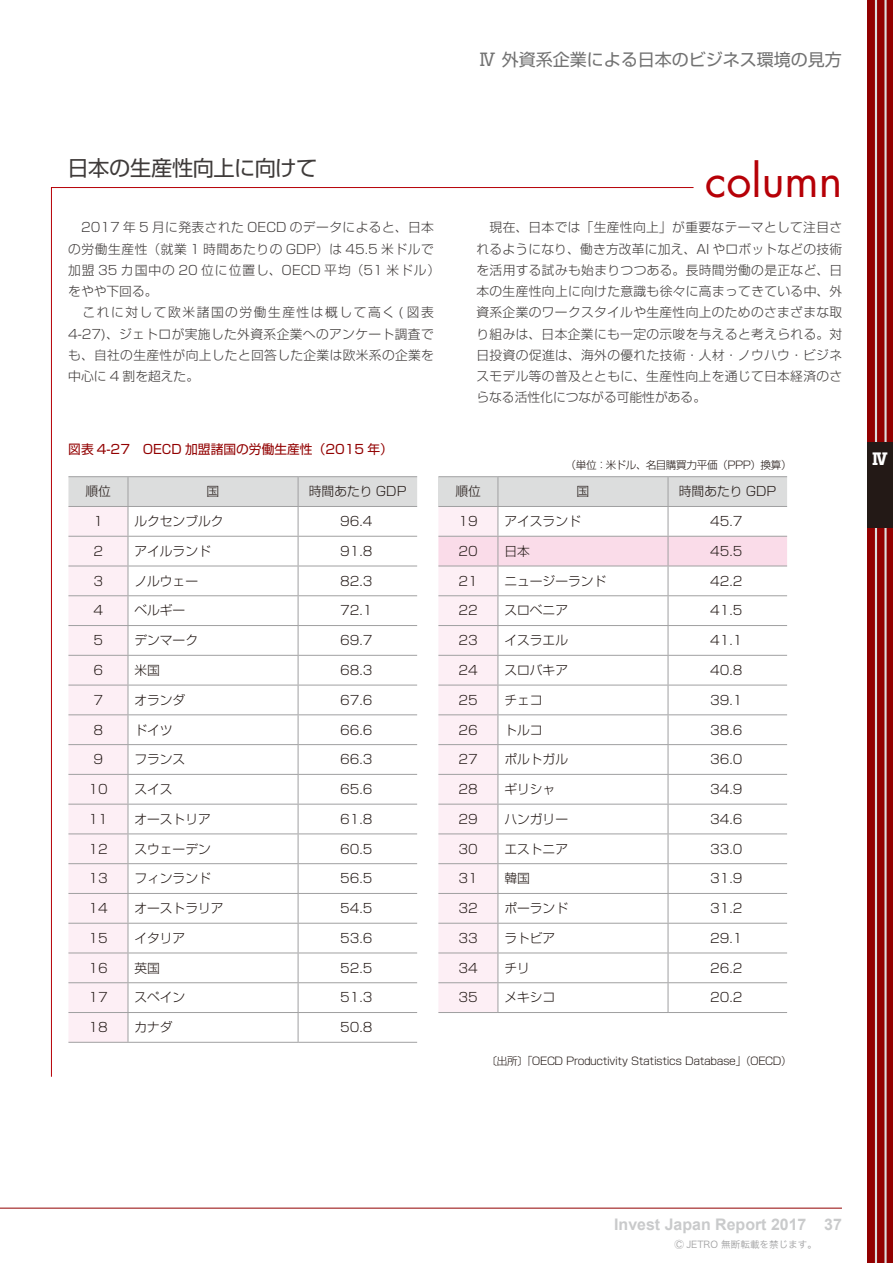
<style>
.page{position:relative;width:893px;height:1263px;background:#fff}
.page>*{position:absolute;margin:0;border:0;box-sizing:border-box;transform-origin:0 0}
.t1{font:44.7px "Futura";color:#b60007}
.t2{font:21.3px "Shin Go Pro";letter-spacing:-.025em;color:#3f3b3a}
.t3{font:16.95px "Shin Go Pro";color:#727272}
.t4{font:700 15.9px "Arial";color:#c9cacb}
.t5{font:700 15.9px "Shin Go Pro";color:#fff}
.t6{font:300 12.75px/21.3px "Shin Go Pro";letter-spacing:.025em;color:#3f3b3a}
.t7{font:300 12.75px "Shin Go Pro";color:#231916}
.t8{font:12.75px "Shin Go Pro";color:#920000}
.t9{font:300 10.65px "Shin Go Pro";letter-spacing:-.035em;color:#231916}
.t10{font:9.6px "Hiragino Sans W3";color:#a0a0a1}
</style>
<div class="page">
<hr style="left:0;top:1208px;width:842px;height:1px;background:#920000">
<div style="left:867px;top:0;width:26px;height:1263px;background:#920000"></div>
<hr style="left:875px;top:0;width:2px;height:1263px;background:#dcdddd">
<hr style="left:884px;top:0;width:3px;height:1263px;background:#dcdddd">
<div style="left:867px;top:442px;width:26px;height:85px;background:#231916"></div>
<hr style="left:68px;top:476px;width:60px;height:1px;background:#a0a0a1">
<hr style="left:128px;top:476px;width:170px;height:1px;background:#a0a0a1">
<hr style="left:298px;top:476px;width:119px;height:1px;background:#a0a0a1">
<hr style="left:438px;top:476px;width:60px;height:1px;background:#a0a0a1">
<hr style="left:498px;top:476px;width:170px;height:1px;background:#a0a0a1">
<hr style="left:668px;top:476px;width:119px;height:1px;background:#a0a0a1">
<svg style="left:68px;top:477px;width:719px;height:565px"></svg>
<hr style="left:68px;top:1042px;width:60px;height:1px;background:#a0a0a1">
<hr style="left:128px;top:1042px;width:170px;height:1px;background:#a0a0a1">
<hr style="left:298px;top:1042px;width:119px;height:1px;background:#a0a0a1">
<hr style="left:438px;top:1012px;width:60px;height:1px;background:#a0a0a1">
<hr style="left:498px;top:1012px;width:170px;height:1px;background:#a0a0a1">
<hr style="left:668px;top:1012px;width:119px;height:1px;background:#a0a0a1">
<h3 class="t3" style="left:479px;top:46px;width:364px">Ⅳ 外資系企業による日本のビジネス環境の見方</h3>
<h2 class="t2" style="left:68px;top:150px;width:251px">日本の生産性向上に向けて</h2>
<h1 class="t1" style="left:705px;top:149px;width:139px">column</h1>
<p class="t6" style="left:476px;top:215px;width:367px;text-align:justify">　現在、日本では「生産性向上」が重要なテーマとして注目されるようになり、働き方改革に加え、AI やロボットなどの技術を活用する試みも始まりつつある。長時間労働の是正など、日本の生産性向上に向けた意識も徐々に高まってきている中、外資系企業のワークスタイルや生産性向上のためのさまざまな取り組みは、日本企業にも一定の示唆を与えると考えられる。対日投資の促進は、海外の優れた技術・人材・ノウハウ・ビジネスモデル等の普及とともに、生産性向上を通じて日本経済のさらなる活性化につながる可能性がある。</p>
<p class="t8" style="left:68px;top:438px;width:326px">図表 4-27　OECD 加盟諸国の労働生産性（2015 年）</p>
<p class="t6" style="left:68px;top:215px;width:374px">　2017 年 5 月に発表された OECD のデータによると、日本の労働生産性（就業 1 時間あたりの GDP）は 45.5 米ドルで加盟 35 カ国中の 20 位に位置し、OECD 平均（51 米ドル）をやや下回る。<br>　これに対して欧米諸国の労働生産性は概して高く ( 図表<br>4-27)、ジェトロが実施した外資系企業へのアンケート調査でも、自社の生産性が向上したと回答した企業は欧米系の企業を中心に 4 割を超えた。</p>
<p class="t9" style="left:565px;top:456px;width:228px">（単位：米ドル、名目購買力平価（PPP）換算）</p>
<p class="t7" style="left:85px;top:481px;width:27px">順位</p>
<p class="t7" style="left:207px;top:481px;width:14px">国</p>
<p class="t7" style="left:309px;top:481px;width:99px">時間あたり GDP</p>
<p class="t7" style="left:455px;top:481px;width:27px">順位</p>
<p class="t7" style="left:577px;top:481px;width:14px">国</p>
<p class="t7" style="left:679px;top:481px;width:99px">時間あたり GDP</p>
<p class="t7" style="left:93px;top:511px;width:11px">1</p>
<p class="t7" style="left:134px;top:511px;width:91px">ルクセンブルク</p>
<p class="t7" style="left:340px;top:511px;width:34px">96.4</p>
<p class="t7" style="left:458px;top:511px;width:21px">19</p>
<p class="t7" style="left:504px;top:511px;width:78px">アイスランド</p>
<p class="t7" style="left:710px;top:511px;width:34px">45.7</p>
<p class="t7" style="left:93px;top:541px;width:11px">2</p>
<p class="t7" style="left:134px;top:541px;width:78px">アイルランド</p>
<p class="t7" style="left:340px;top:541px;width:34px">91.8</p>
<p class="t7" style="left:458px;top:541px;width:21px">20</p>
<p class="t7" style="left:504px;top:541px;width:27px">日本</p>
<p class="t7" style="left:710px;top:541px;width:34px">45.5</p>
<p class="t7" style="left:93px;top:570px;width:11px">3</p>
<p class="t7" style="left:134px;top:570px;width:65px">ノルウェー</p>
<p class="t7" style="left:340px;top:570px;width:34px">82.3</p>
<p class="t7" style="left:458px;top:570px;width:21px">21</p>
<p class="t7" style="left:504px;top:570px;width:104px">ニュージーランド</p>
<p class="t7" style="left:710px;top:570px;width:34px">42.2</p>
<p class="t7" style="left:93px;top:600px;width:11px">4</p>
<p class="t7" style="left:134px;top:600px;width:53px">ベルギー</p>
<p class="t7" style="left:340px;top:600px;width:34px">72.1</p>
<p class="t7" style="left:458px;top:600px;width:21px">22</p>
<p class="t7" style="left:504px;top:600px;width:65px">スロベニア</p>
<p class="t7" style="left:710px;top:600px;width:34px">41.5</p>
<p class="t7" style="left:93px;top:630px;width:11px">5</p>
<p class="t7" style="left:134px;top:630px;width:65px">デンマーク</p>
<p class="t7" style="left:340px;top:630px;width:34px">69.7</p>
<p class="t7" style="left:458px;top:630px;width:21px">23</p>
<p class="t7" style="left:504px;top:630px;width:65px">イスラエル</p>
<p class="t7" style="left:710px;top:630px;width:34px">41.1</p>
<p class="t7" style="left:93px;top:660px;width:11px">6</p>
<p class="t7" style="left:134px;top:660px;width:27px">米国</p>
<p class="t7" style="left:340px;top:660px;width:34px">68.3</p>
<p class="t7" style="left:458px;top:660px;width:21px">24</p>
<p class="t7" style="left:504px;top:660px;width:65px">スロバキア</p>
<p class="t7" style="left:710px;top:660px;width:34px">40.8</p>
<p class="t7" style="left:93px;top:689px;width:11px">7</p>
<p class="t7" style="left:134px;top:689px;width:53px">オランダ</p>
<p class="t7" style="left:340px;top:689px;width:34px">67.6</p>
<p class="t7" style="left:458px;top:689px;width:21px">25</p>
<p class="t7" style="left:504px;top:689px;width:40px">チェコ</p>
<p class="t7" style="left:710px;top:689px;width:34px">39.1</p>
<p class="t7" style="left:93px;top:719px;width:11px">8</p>
<p class="t7" style="left:134px;top:719px;width:40px">ドイツ</p>
<p class="t7" style="left:340px;top:719px;width:34px">66.6</p>
<p class="t7" style="left:458px;top:719px;width:21px">26</p>
<p class="t7" style="left:504px;top:719px;width:40px">トルコ</p>
<p class="t7" style="left:710px;top:719px;width:34px">38.6</p>
<p class="t7" style="left:93px;top:749px;width:11px">9</p>
<p class="t7" style="left:134px;top:749px;width:53px">フランス</p>
<p class="t7" style="left:340px;top:749px;width:34px">66.3</p>
<p class="t7" style="left:458px;top:749px;width:21px">27</p>
<p class="t7" style="left:504px;top:749px;width:65px">ポルトガル</p>
<p class="t7" style="left:710px;top:749px;width:34px">36.0</p>
<p class="t7" style="left:89px;top:779px;width:21px">10</p>
<p class="t7" style="left:134px;top:779px;width:40px">スイス</p>
<p class="t7" style="left:340px;top:779px;width:34px">65.6</p>
<p class="t7" style="left:458px;top:779px;width:21px">28</p>
<p class="t7" style="left:504px;top:779px;width:53px">ギリシャ</p>
<p class="t7" style="left:710px;top:779px;width:34px">34.9</p>
<p class="t7" style="left:89px;top:808px;width:21px">11</p>
<p class="t7" style="left:134px;top:808px;width:78px">オーストリア</p>
<p class="t7" style="left:340px;top:808px;width:34px">61.8</p>
<p class="t7" style="left:458px;top:808px;width:21px">29</p>
<p class="t7" style="left:504px;top:808px;width:65px">ハンガリー</p>
<p class="t7" style="left:710px;top:808px;width:34px">34.6</p>
<p class="t7" style="left:89px;top:838px;width:21px">12</p>
<p class="t7" style="left:134px;top:838px;width:78px">スウェーデン</p>
<p class="t7" style="left:340px;top:838px;width:34px">60.5</p>
<p class="t7" style="left:458px;top:838px;width:21px">30</p>
<p class="t7" style="left:504px;top:838px;width:65px">エストニア</p>
<p class="t7" style="left:710px;top:838px;width:34px">33.0</p>
<p class="t7" style="left:89px;top:868px;width:21px">13</p>
<p class="t7" style="left:134px;top:868px;width:78px">フィンランド</p>
<p class="t7" style="left:340px;top:868px;width:34px">56.5</p>
<p class="t7" style="left:458px;top:868px;width:21px">31</p>
<p class="t7" style="left:504px;top:868px;width:27px">韓国</p>
<p class="t7" style="left:710px;top:868px;width:34px">31.9</p>
<p class="t7" style="left:89px;top:898px;width:21px">14</p>
<p class="t7" style="left:134px;top:898px;width:91px">オーストラリア</p>
<p class="t7" style="left:340px;top:898px;width:34px">54.5</p>
<p class="t7" style="left:458px;top:898px;width:21px">32</p>
<p class="t7" style="left:504px;top:898px;width:65px">ポーランド</p>
<p class="t7" style="left:710px;top:898px;width:34px">31.2</p>
<p class="t7" style="left:89px;top:927px;width:21px">15</p>
<p class="t7" style="left:134px;top:927px;width:53px">イタリア</p>
<p class="t7" style="left:340px;top:927px;width:34px">53.6</p>
<p class="t7" style="left:458px;top:927px;width:21px">33</p>
<p class="t7" style="left:504px;top:927px;width:53px">ラトビア</p>
<p class="t7" style="left:710px;top:927px;width:34px">29.1</p>
<p class="t7" style="left:89px;top:957px;width:21px">16</p>
<p class="t7" style="left:134px;top:957px;width:27px">英国</p>
<p class="t7" style="left:340px;top:957px;width:34px">52.5</p>
<p class="t7" style="left:458px;top:957px;width:21px">34</p>
<p class="t7" style="left:504px;top:957px;width:27px">チリ</p>
<p class="t7" style="left:710px;top:957px;width:34px">26.2</p>
<p class="t7" style="left:89px;top:987px;width:21px">17</p>
<p class="t7" style="left:134px;top:987px;width:53px">スペイン</p>
<p class="t7" style="left:340px;top:987px;width:34px">51.3</p>
<p class="t7" style="left:458px;top:987px;width:21px">35</p>
<p class="t7" style="left:504px;top:987px;width:53px">メキシコ</p>
<p class="t7" style="left:710px;top:987px;width:34px">20.2</p>
<p class="t7" style="left:89px;top:1017px;width:21px">18</p>
<p class="t7" style="left:134px;top:1017px;width:40px">カナダ</p>
<p class="t7" style="left:340px;top:1017px;width:34px">50.8</p>
<p class="t9" style="left:487px;top:1052px;width:307px">〔出所〕「OECD Productivity Statistics Database」（OECD）</p>
<p class="t5" style="left:872px;top:446px;width:17px">Ⅳ</p>
<p class="t4" style="left:614px;top:1214px;width:229px">Invest Japan Report 2017 37</p>
<p class="t10" style="left:674px;top:1236px;width:144px">Ⓒ JETRO 無断転載を禁じます。</p>
</div>
